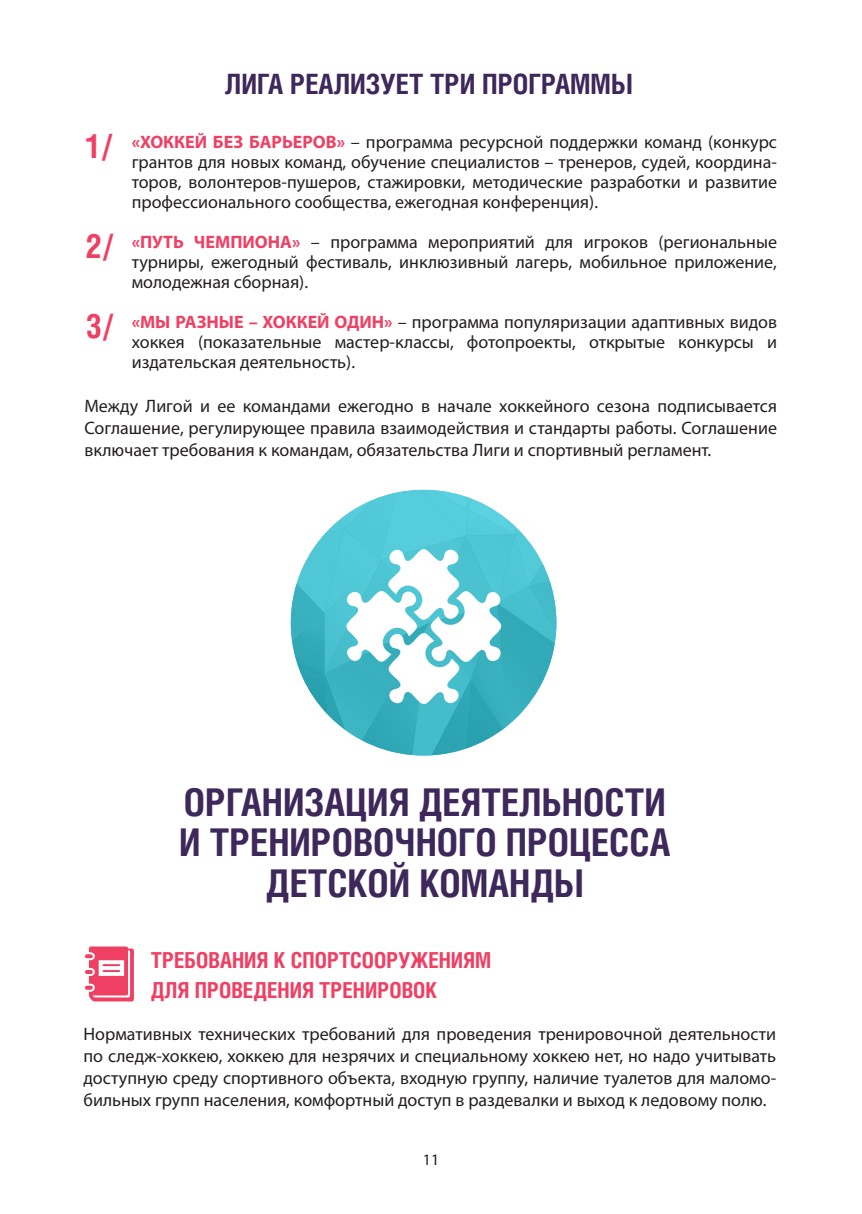
<style>
.page{position:relative;width:862px;height:1214px;background:#fff}
.page>*{position:absolute;margin:0;border:0;box-sizing:border-box;transform-origin:0 0}
.t1{font:700 38.2px/40px "Helios Cond";color:#3e285b;text-align:center}
.t2{font:700 33.6px "Helios Cond";color:#ef4063}
.t3{font:700 28px "Helios Cond";color:#3e285b}
.t4{font:700 22px/29.4px "Helios Cond";color:#ef4063}
.t5{font:18px/20px "Myriad Pro";color:#231f20;text-align:justify}
.t6{font:16px "Myriad Pro";color:#231f20}
.s1{font-weight:700;color:#ef4063}
</style>
<div class="page">
<svg style="left:291px;top:490px;width:265px;height:265px"></svg>
<svg style="left:84px;top:946px;width:50px;height:55px"></svg>
<h3 class="t3" style="left:225px;top:67px;width:409px">ЛИГА РЕАЛИЗУЕТ ТРИ ПРОГРАММЫ</h3>
<p class="t5" style="left:132px;top:131px;width:647px"><span class="s1">«ХОККЕЙ БЕЗ БАРЬЕРОВ»</span> – программа ресурсной поддержки команд (конкурс грантов для новых команд, обучение специалистов – тренеров, судей, координа&shy;торов, волонтеров-пушеров, стажировки, методические разработки и развитие профессионального сообщества, ежегодная конференция).</p>
<p class="t5" style="left:132px;top:231px;width:647px"><span class="s1">«ПУТЬ ЧЕМПИОНА»</span> – программа мероприятий для игроков (региональные турниры, ежегодный фестиваль, инклюзивный лагерь, мобильное приложение, молодежная сборная).</p>
<p class="t5" style="left:132px;top:311px;width:647px"><span class="s1">«МЫ РАЗНЫЕ – ХОККЕЙ ОДИН»</span> – программа популяризации адаптивных видов хоккея (показательные мастер-классы, фотопроекты, открытые конкурсы и издательская деятельность).</p>
<p class="t5" style="left:84px;top:394px;width:694px;line-height:22px">Между Лигой и ее командами ежегодно в начале хоккейного сезона подписывается Соглашение, регулирующее правила взаимодействия и стандарты работы. Соглашение включает требования к командам, обязательства Лиги и спортивный регламент.</p>
<h2 class="t2" style="left:85px;top:125px;width:29px">1/</h2>
<h2 class="t2" style="left:85px;top:225px;width:30px">2/</h2>
<h2 class="t2" style="left:85px;top:305px;width:30px">3/</h2>
<h1 class="t1" style="left:179px;top:781px;width:493px">ОРГАНИЗАЦИЯ ДЕЯТЕЛЬНОСТИ<br>И ТРЕНИРОВОЧНОГО ПРОЦЕССА<br>ДЕТСКОЙ КОМАНДЫ</h1>
<p class="t4" style="left:151px;top:945px;width:342px">ТРЕБОВАНИЯ К СПОРТСООРУЖЕНИЯМ<br>ДЛЯ ПРОВЕДЕНИЯ ТРЕНИРОВОК</p>
<p class="t5" style="left:83px;top:1022px;width:694px;line-height:22px">Нормативных технических требований для проведения тренировочной деятельности по следж-хоккею, хоккею для незрячих и специальному хоккею нет, но надо учитывать доступную среду спортивного объекта, входную группу, наличие туалетов для маломо&shy;бильных групп населения, комфортный доступ в раздевалки и выход к ледовому полю.</p>
<p class="t6" style="left:423px;top:1149px;width:18px">11</p>
</div>
